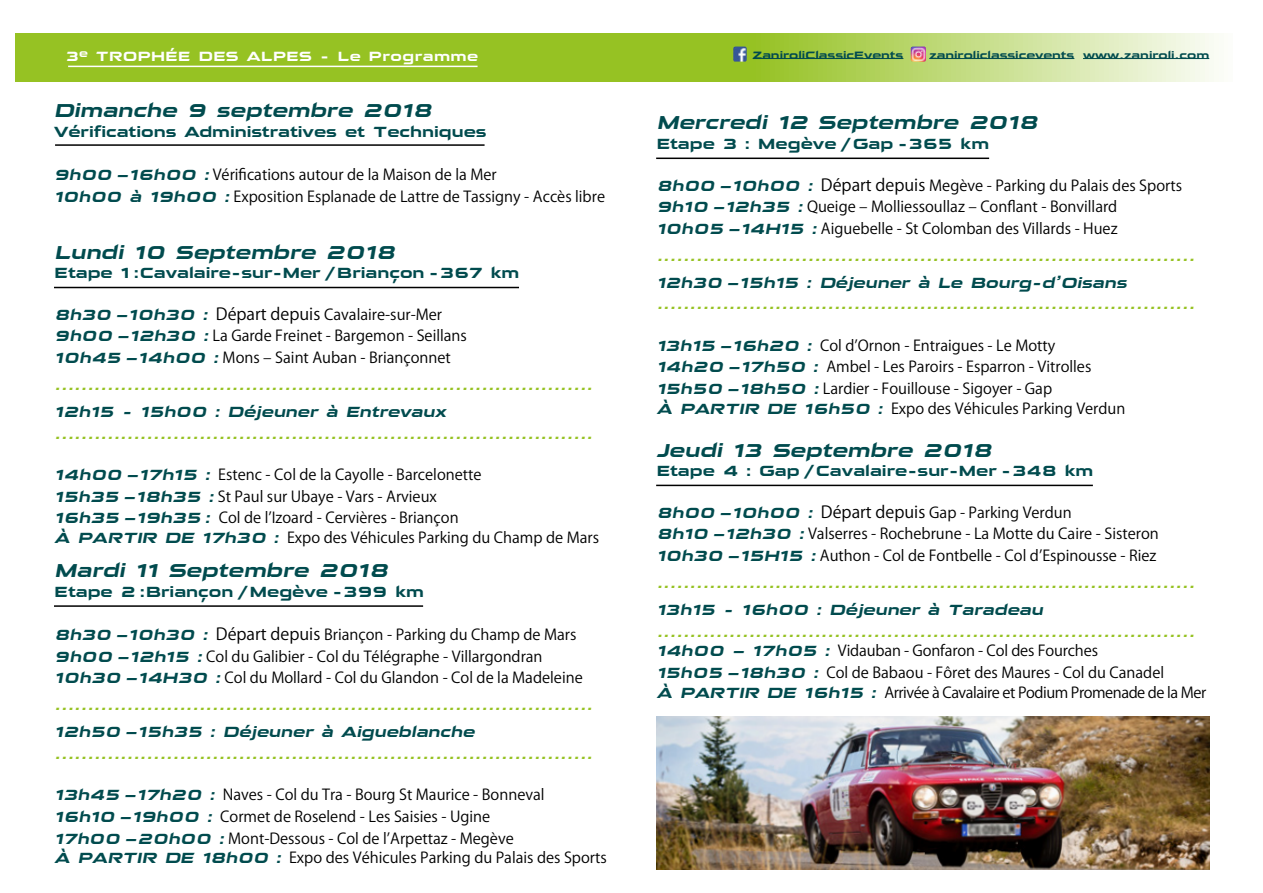
<style>
.page{position:relative;width:1263px;height:893px;background:#fff}
.page>*{position:absolute;margin:0;border:0;box-sizing:border-box;transform-origin:0 0}
.t1{font:italic 700 21px "Qaranta";color:#014b4e}
.t2{font:italic 700 16.5px "Qaranta";color:#96c223}
.t3{font:700 16.5px "Qaranta";color:#014b4e}
.t4{font:italic 700 16.5px "Qaranta";color:#014b4e}
.t5{font:15px/21.6px "Koz Go Pr 6 N";color:#000}
.t6{font:15px "Koz Go Pr 6 N";letter-spacing:-.03em;color:#000}
.t7{font:700 15px "Qaranta";letter-spacing:.03em;color:#fff}
.t8{font:700 12px "Qaranta";color:#014b4e}
.s1{font-family:"Qaranta";font-weight:700;font-style:italic;font-size:16.5px;color:#014b4e}
.s2{font-size:16.5px}
</style>
<div class="page">
<svg style="left:15px;top:33px;width:1204px;height:49px;background:#a9cd4b"></svg>
<hr style="left:54px;top:287px;width:465px;height:1px;background:#000">
<hr style="left:54px;top:605px;width:369px;height:2px;background:#000">
<hr style="left:656px;top:158px;width:333px;height:1px;background:#000">
<hr style="left:68px;top:66px;width:409px;height:1px;background:#fff">
<hr style="left:656px;top:485px;width:437px;height:1px;background:#000">
<hr style="left:55px;top:144px;width:430px;height:2px;background:#000">
<img style="left:656px;top:717px;width:553px;height:153px">
<hr style="left:1083px;top:58px;width:126px;height:1px;background:#014b4e">
<hr style="left:753px;top:58px;width:150px;height:1px;background:#014b4e">
<hr style="left:929px;top:58px;width:145px;height:1px;background:#014b4e">
<img style="left:911px;top:47px;width:15px;height:15px">
<img style="left:733px;top:47px;width:14px;height:15px">
<p class="t7" style="left:66px;top:47px;width:414px">3<sup>e</sup> TROPHÉE DES ALPES - Le Programme</p>
<h1 class="t1" style="left:54px;top:97px;width:382px">Dimanche 9 septembre 2018</h1>
<p class="t3" style="left:54px;top:121px;width:434px">Vérifications Administratives et Techniques</p>
<p class="t5" style="left:54px;top:164px;width:553px"><span class="s1">9h00 –16h00 :</span>Vérifications autour de la Maison de la Mer<br><span class="s1">10h00 à 19h00 :</span> Exposition Esplanade de Lattre de Tassigny - Accès libre</p>
<h1 class="t1" style="left:55px;top:239px;width:344px">Lundi 10 Septembre 2018</h1>
<p class="t3" style="left:55px;top:263px;width:466px">Etape 1 :Cavalaire-sur-Mer / Briançon -367 km</p>
<p class="t5" style="left:55px;top:304px;width:414px"><span class="s1">8h30 –10h30 :</span> <span class="s2">Départ depuis</span> Cavalaire-sur-Mer<br><span class="s1">9h00 –12h30 :</span> La Garde Freinet - Bargemon - Seillans<br><span class="s1">10h45 –14h00 :</span> Mons – Saint Auban - Briançonnet</p>
<p class="t2" style="left:55px;top:375px;width:542px">..................................................................................</p>
<p class="t4" style="left:55px;top:402px;width:393px">12h15 - 15h00 : Déjeuner à Entrevaux</p>
<p class="t2" style="left:55px;top:423px;width:542px">..................................................................................</p>
<p class="t5" style="left:55px;top:464px;width:428px"><span class="s1">14h00 –17h15 :</span> Estenc - Col de la Cayolle - Barcelonette<br><span class="s1">15h35 –18h35 :</span> St Paul sur Ubaye - Vars - Arvieux<br><span class="s1">16h35 –19h35 :</span> Col de l’Izoard - Cervières - Briançon</p>
<p class="t5" style="left:55px;top:527px;width:546px"><span class="s1">À PARTIR DE 17h30 :</span> Expo des Véhicules Parking du Champ de Mars</p>
<h1 class="t1" style="left:55px;top:558px;width:337px">Mardi 11 Septembre 2018</h1>
<p class="t3" style="left:55px;top:582px;width:371px">Etape 2 :Briançon / Megève -399 km</p>
<p class="t5" style="left:55px;top:624px;width:530px"><span class="s1">8h30 –10h30 :</span> <span class="s2">Départ depuis</span> Briançon - Parking du Champ de Mars<br><span class="s1">9h00 –12h15 :</span> Col du Galibier - Col du Télégraphe - Villargondran<br><span class="s1">10h30 –14H30 :</span> Col du Mollard - Col du Glandon - Col de la Madeleine</p>
<p class="t2" style="left:55px;top:695px;width:542px">..................................................................................</p>
<p class="t4" style="left:55px;top:722px;width:423px">12h50 –15h35 : Déjeuner à Aigueblanche</p>
<p class="t2" style="left:55px;top:744px;width:542px">..................................................................................</p>
<p class="t5" style="left:55px;top:784px;width:491px"><span class="s1">13h45 –17h20 :</span> Naves - Col du Tra - Bourg St Maurice - Bonneval<br><span class="s1">16h10 –19h00 :</span> Cormet de Roselend - Les Saisies - Ugine<br><span class="s1">17h00 –20h00 :</span> Mont-Dessous - Col de l’Arpettaz - Megève</p>
<p class="t5" style="left:55px;top:847px;width:554px"><span class="s1">À PARTIR DE 18h00 :</span> Expo des Véhicules Parking du Palais des Sports</p>
<p class="t8" style="left:753px;top:47px;width:152px">ZaniroliClassicEvents</p>
<p class="t8" style="left:929px;top:47px;width:281px">zaniroliclassicevents www.zaniroli.com</p>
<h1 class="t1" style="left:657px;top:110px;width:385px">Mercredi 12 Septembre 2018</h1>
<p class="t3" style="left:657px;top:134px;width:334px">Etape 3 : Megève / Gap -365 km</p>
<p class="t5" style="left:657px;top:175px;width:527px"><span class="s1">8h00 –10h00 :</span> <span class="s2">Départ depuis</span> Megève - Parking du Palais des Sports<br><span class="s1">9h10 –12h35 :</span> Queige – Molliessoullaz – Conflant - Bonvillard<br><span class="s1">10h05 –14H15 :</span> Aiguebelle - St Colomban des Villards - Huez</p>
<p class="t2" style="left:657px;top:245px;width:542px">..................................................................................</p>
<p class="t4" style="left:657px;top:272px;width:473px">12h30 –15h15 : Déjeuner à Le Bourg-d’Oisans</p>
<p class="t2" style="left:657px;top:294px;width:542px">..................................................................................</p>
<p class="t5" style="left:657px;top:335px;width:436px"><span class="s1">13h15 –16h20 :</span> Col d’Ornon - Entraigues - Le Motty<br><span class="s1">14h20 –17h50 :</span> Ambel - Les Paroirs - Esparron - Vitrolles<br><span class="s1">15h50 –18h50 :</span> Lardier - Fouillouse - Sigoyer - Gap</p>
<p class="t5" style="left:657px;top:398px;width:470px"><span class="s1">À PARTIR DE 16h50 :</span> Expo des Véhicules Parking Verdun</p>
<h1 class="t1" style="left:657px;top:437px;width:339px">Jeudi 13 Septembre 2018</h1>
<p class="t3" style="left:657px;top:461px;width:438px">Etape 4 : Gap / Cavalaire-sur-Mer -348 km</p>
<p class="t5" style="left:657px;top:502px;width:504px"><span class="s1">8h00 –10h00 :</span> <span class="s2">Départ depuis</span> Gap - Parking Verdun<br><span class="s1">8h10 –12h30 :</span> Valserres - Rochebrune - La Motte du Caire - Sisteron<br><span class="s1">10h30 –15H15 :</span> Authon - Col de Fontbelle - Col d’Espinousse - Riez</p>
<p class="t2" style="left:657px;top:573px;width:542px">..................................................................................</p>
<p class="t4" style="left:657px;top:600px;width:390px">13h15 - 16h00 : Déjeuner à Taradeau</p>
<p class="t2" style="left:657px;top:621px;width:542px">..................................................................................</p>
<p class="t5" style="left:657px;top:640px;width:509px"><span class="s1">14h00 – 17h05 :</span> Vidauban - Gonfaron - Col des Fourches<br><span class="s1">15h05 –18h30 :</span> Col de Babaou - Fôret des Maures - Col du Canadel</p>
<p class="t6" style="left:657px;top:684px;width:551px"><span class="s1">À PARTIR DE 16h15 :</span> Arrivée à Cavalaire et Podium Promenade de la Mer</p>
</div>
